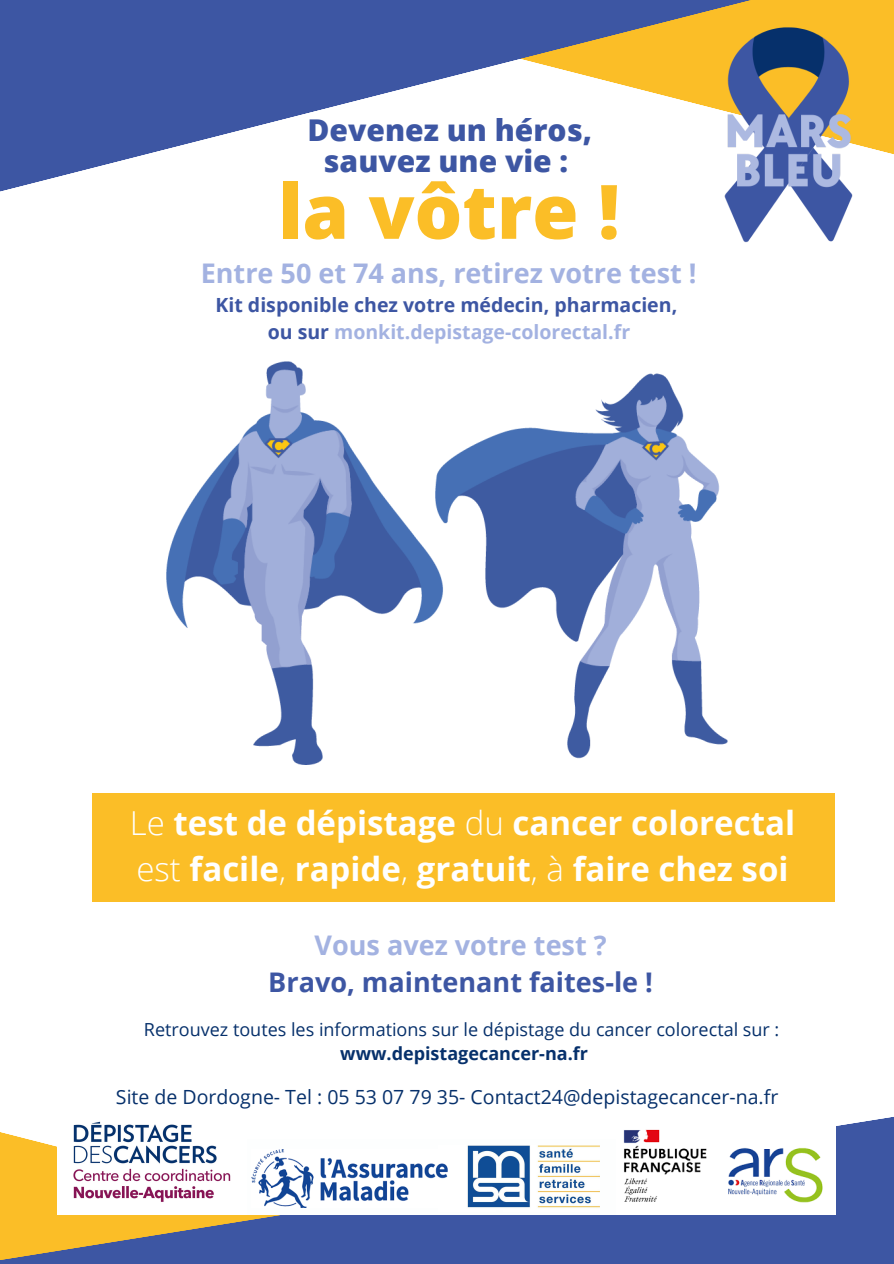
<style>
.page{position:relative;width:894px;height:1264px;background:#fff}
.page>*{position:absolute;margin:0;border:0;box-sizing:border-box;transform-origin:0 0}
.t1{font:800 75px "Open Sans";color:#fbbe27}
.t2{font:700 33px/46.2px "Open Sans";color:#fff}
.t3{font:800 30px/30.5px "Open Sans";color:#3d56a3;text-align:center}
.t4{font:700 27px "Open Sans";color:#a3b2e1}
.t5{font:700 27px "Open Sans";color:#3d56a3}
.t6{font:700 19.5px/27px "Open Sans";color:#3d56a3;text-align:center}
.t7{font:19.5px "Open Sans";color:#06306b}
.t8{font:18px "Open Sans";color:#06306b}
.t9{font:700 18px "Open Sans";color:#06306b}
.s1{color:#a3b2e1}
.s2{font-weight:300}
</style>
<div class="page">
<svg style="left:0;top:0;width:893px;height:192px;fill:#3d56a3"></svg>
<svg style="left:0;top:1117px;width:893px;height:146px;fill:#3d56a3"></svg>
<img style="left:654px;top:13px;width:239px;height:230px">
<div style="left:92px;top:793px;width:742px;height:109px;background:#fbbe27"></div>
<div style="left:129px;top:1139px;width:675px;height:75px;background:#fdfefe"></div>
<img style="left:616px;top:1123px;width:218px;height:91px">
<img style="left:447px;top:1145px;width:152px;height:63px">
<img style="left:251px;top:1149px;width:196px;height:58px">
<img style="left:57px;top:1117px;width:189px;height:97px">
<img style="left:167px;top:361px;width:559px;height:403px">
<h3 class="t3" style="left:307px;top:115px;width:286px">Devenez un héros, sauvez une vie :</h3>
<h1 class="t1" style="left:278px;top:159px;width:343px">la vôtre !</h1>
<h3 class="t4" style="left:201px;top:254px;width:497px">Entre 50 et 74 ans, retirez votre test !</h3>
<p class="t6" style="left:215px;top:291px;width:463px">Kit disponible chez votre médecin, pharmacien, ou sur <span class="s1">monkit.depistage-colorectal.fr</span></p>
<h2 class="t2" style="left:130px;top:799px;width:666px"><span class="s2">Le</span> test de dépistage <span class="s2">du</span> cancer colorectal <span class="s2">est</span> facile<span class="s2">,</span> rapide<span class="s2">,</span> gratuit<span class="s2">, à</span> faire chez soi</h2>
<h3 class="t4" style="left:314px;top:926px;width:293px">Vous avez votre test ?</h3>
<h3 class="t5" style="left:268px;top:963px;width:386px">Bravo, maintenant faites-le !</h3>
<p class="t8" style="left:144px;top:1016px;width:636px">Retrouvez toutes les informations sur le dépistage du cancer colorectal sur :</p>
<p class="t9" style="left:340px;top:1041px;width:249px">www.depistagecancer-na.fr</p>
<p class="t7" style="left:116px;top:1083px;width:663px">Site de Dordogne- Tel : 05 53 07 79 35- Contact24@depistagecancer-na.fr</p>
</div>
